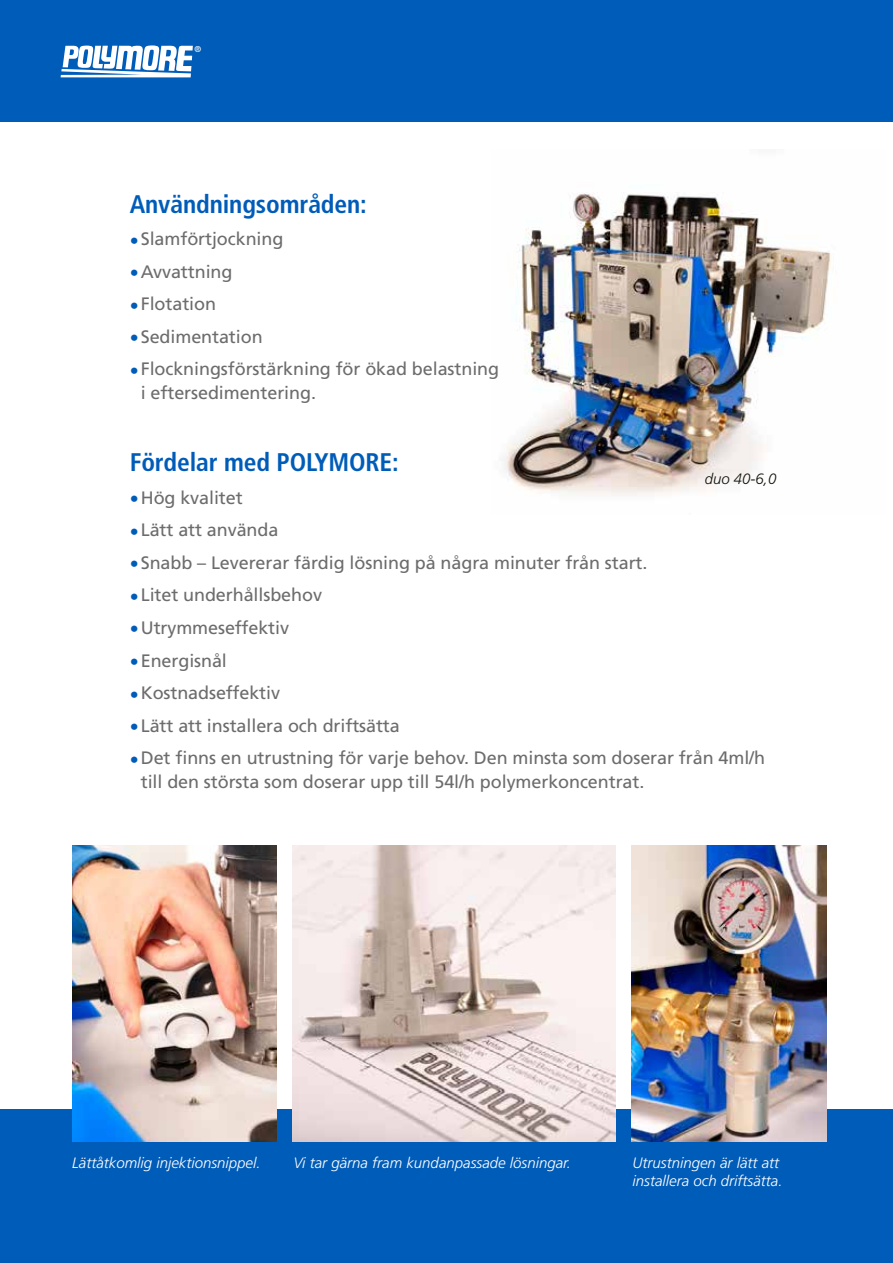
<style>
.page{position:relative;width:893px;height:1263px;background:#fff}
.page>*{position:absolute;margin:0;border:0;box-sizing:border-box;transform-origin:0 0}
.t1{font:700 condensed 25.5px "Frutiger";letter-spacing:-.005em;color:#005cb9}
.t2{font:18px/24px "Frutiger";letter-spacing:-.005em;color:#6b6c6b}
.t3{font:italic 300 15px/18px "Frutiger";color:#fff}
.t4{font:italic 300 15px "Frutiger";color:#15130b}
.t5{font:8.4px "Frutiger";color:#fff}
.s1{color:#005cb9}
</style>
<div class="page">
<img style="left:502px;top:193px;width:329px;height:303px">
<div style="left:0;top:0;width:893px;height:121px;background:#005cb9"></div>
<div style="left:0;top:1110px;width:893px;height:153px;background:#005cb9"></div>
<img style="left:72px;top:845px;width:204px;height:297px">
<img style="left:631px;top:845px;width:195px;height:297px">
<img style="left:292px;top:845px;width:323px;height:297px">
<svg style="left:61px;top:45px;width:132px;height:32px"></svg>
<p class="t5" style="left:195px;top:44px;width:8px">®</p>
<h1 class="t1" style="left:130px;top:189px;width:239px">Användningsområden:</h1>
<p class="t2" style="left:130px;top:227px;width:155px"><span class="s1">•</span> Slamförtjockning</p>
<p class="t2" style="left:130px;top:259px;width:104px"><span class="s1">•</span> Avvattning</p>
<p class="t2" style="left:130px;top:292px;width:88px"><span class="s1">•</span> Flotation</p>
<p class="t2" style="left:130px;top:324px;width:135px"><span class="s1">•</span> Sedimentation</p>
<p class="t2" style="left:141px;top:357px;width:360px;text-indent:-11px"><span class="s1">•</span> Flockningsförstärkning för ökad belastning i eftersedimentering.</p>
<h1 class="t1" style="left:130px;top:447px;width:271px">Fördelar med POLYMORE:</h1>
<p class="t2" style="left:130px;top:485px;width:115px"><span class="s1">•</span> Hög kvalitet</p>
<p class="t2" style="left:130px;top:518px;width:150px"><span class="s1">•</span> Lätt att använda</p>
<p class="t2" style="left:130px;top:550px;width:519px"><span class="s1">•</span> Snabb – Levererar färdig lösning på några minuter från start.</p>
<p class="t2" style="left:130px;top:583px;width:194px"><span class="s1">•</span> Litet underhållsbehov</p>
<p class="t2" style="left:130px;top:615px;width:161px"><span class="s1">•</span> Utrymmeseffektiv</p>
<p class="t2" style="left:130px;top:648px;width:99px"><span class="s1">•</span> Energisnål</p>
<p class="t2" style="left:130px;top:681px;width:152px"><span class="s1">•</span> Kostnadseffektiv</p>
<p class="t2" style="left:130px;top:713px;width:272px"><span class="s1">•</span> Lätt att installera och driftsätta</p>
<p class="t2" style="left:141px;top:746px;width:626px;text-indent:-11px"><span class="s1">•</span> Det finns en utrustning för varje behov. Den minsta som doserar från 4ml/h till den största som doserar upp till 54l/h polymerkoncentrat.</p>
<p class="t4" style="left:705px;top:470px;width:73px">duo 40-6,0</p>
<p class="t3" style="left:72px;top:1154px;width:190px">Lättåtkomlig injektionsnippel.</p>
<p class="t3" style="left:293px;top:1154px;width:279px">Vi tar gärna fram kundanpassade lösningar.</p>
<p class="t3" style="left:632px;top:1154px;width:151px">Utrustningen är lätt att installera och driftsätta.</p>
</div>
